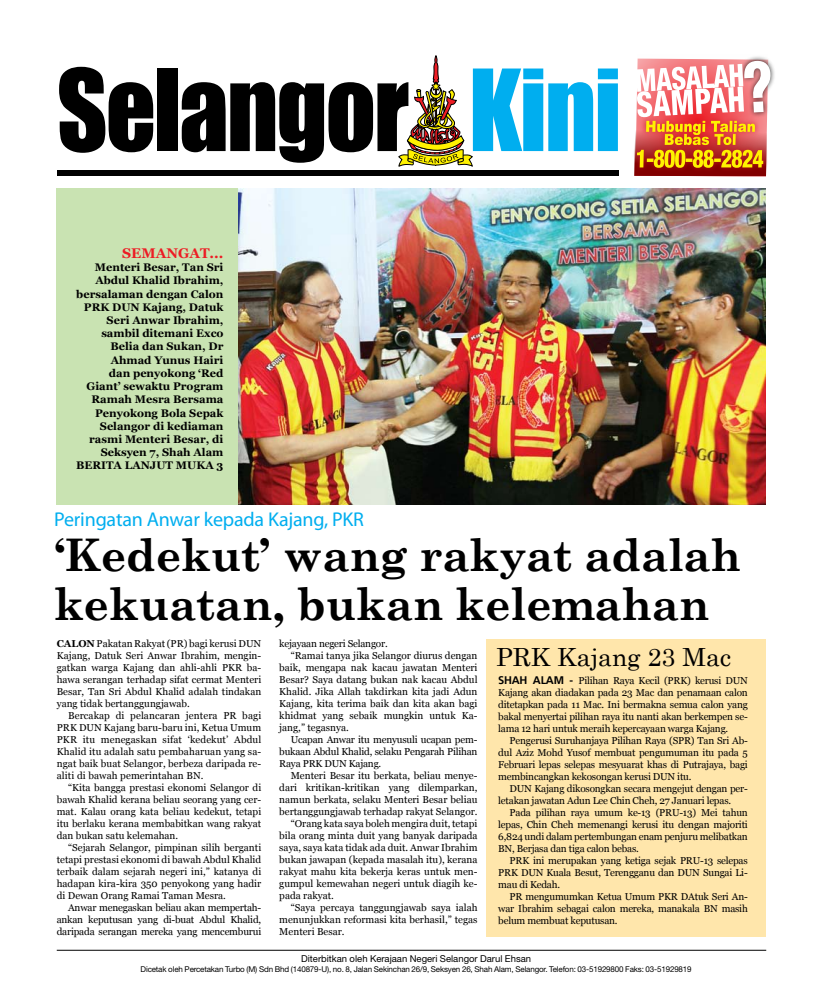
<style>
.page{position:relative;width:823px;height:1007px;background:#fff}
.page>*{position:absolute;margin:0;border:0;box-sizing:border-box;transform-origin:0 0}
.t1{font:104.4px "Impact";letter-spacing:-.02em;color:#000;scale:.94 1}
.t2{font:700 45px/49px "Century Schoolbook";letter-spacing:-.01em;color:#000}
.t3{font:25px "Century Schoolbook";color:#000}
.t4{font:20px "Myriad Pro";letter-spacing:-.01em;color:#00aeef}
.t5{font:700 14px "Georgia";color:#ed1c24}
.t6{font:700 11px/13.2px "Georgia";color:#000;text-align:right}
.t7{font:10px/12px "Georgia";color:#000;text-align:justify}
.t8{font:10px/12px "Georgia";letter-spacing:-.02em;color:#000}
.t9{font:700 10px "Georgia";color:#000}
.t10{font:9.5px "Helvetica Neue";color:#000}
.t11{font:8px "Helvetica Neue";letter-spacing:-.02em;color:#000}
.s1{color:#00aeef}
.s2{font-family:"Frutiger Linotype";font-weight:700;font-size:11px}
</style>
<div class="page">
<div style="left:486px;top:639px;width:279px;height:297px;background:#ffe6ab"></div>
<div style="left:57px;top:188px;width:708px;height:316px;background:#c9e3b2"></div>
<div style="left:58px;top:171px;width:560px;height:5px;background:#000"></div>
<svg style="left:398px;top:55px;width:74px;height:116px"></svg>
<div style="left:738px;top:55px;width:43px;height:68px;background:#000;opacity:.75"></div>
<img style="left:634px;top:55px;width:136px;height:122px">
<hr style="left:57px;top:949px;width:708px;height:1px;background:#000">
<img style="left:238px;top:188px;width:527px;height:316px">
<h1 class="t1" style="left:57px;top:29px;width:602px">Selangor <span class="s1">Kini</span></h1>
<h3 class="t5" style="left:122px;top:245px;width:12px">semangat</h3>
<h3 class="t5" style="left:209px;top:245px;width:15px">...</h3>
<p class="t6" style="left:76px;top:261px;width:149px">Menteri Besar, Tan Sri<br>Abdul Khalid Ibrahim, bersalaman dengan Calon<br>PRK DUN Kajang, Datuk<br>Seri Anwar Ibrahim, sambil ditemani Exco<br>Belia dan Sukan, Dr<br>Ahmad Yunus Hairi<br>dan penyokong ‘Red<br>Giant’ sewaktu Program<br>Ramah Mesra Bersama<br>Penyokong Bola Sepak<br>Selangor di kediaman rasmi Menteri Besar, di<br>Seksyen 7, Shah Alam<br>BERITA LANJUT MUKA 3</p>
<h3 class="t4" style="left:54px;top:507px;width:311px">Peringatan Anwar kepada Kajang, PKR</h3>
<h2 class="t2" style="left:54px;top:528px;width:688px">‘Kedekut’ wang rakyat adalah kekuatan, bukan kelemahan</h2>
<h3 class="t3" style="left:496px;top:635px;width:236px">PRK Kajang 23 Mac</h3>
<p class="t7" style="left:57px;top:637px;width:206px;text-indent:40px">Pakatan Rakyat (PR) bagi kerusi DUN Kajang, Datuk Seri Anwar Ibrahim, mengin&shy;gatkan warga Kajang dan ahli-ahli PKR ba&shy;hawa serangan terhadap sifat cermat Menteri Besar, Tan Sri Abdul Khalid adalah tindakan yang tidak bertanggungjawab.</p>
<p class="t7" style="left:57px;top:709px;width:206px;text-indent:11px">Bercakap di pelancaran jentera PR bagi PRK DUN Kajang baru-baru ini, Ketua Umum PKR itu menegaskan sifat ‘kedekut’ Abdul Khalid itu adalah satu pembaharuan yang sa&shy;ngat baik buat Selangor, berbeza daripada re&shy;aliti di bawah pemerintahan BN.</p>
<p class="t7" style="left:57px;top:781px;width:206px;text-indent:11px">“Kita bangga prestasi ekonomi Selangor di bawah Khalid kerana beliau seorang yang cer&shy;mat. Kalau orang kata beliau kedekut, tetapi itu berlaku kerana membabitkan wang rakyat dan bukan satu kelemahan.</p>
<p class="t7" style="left:57px;top:841px;width:206px;text-indent:11px">“Sejarah Selangor, pimpinan silih berganti tetapi prestasi ekonomi di bawah Abdul Khalid terbaik dalam sejarah negeri ini,” katanya di hadapan kira-kira 350 penyokong yang hadir di Dewan Orang Ramai Taman Mesra.</p>
<p class="t7" style="left:57px;top:901px;width:206px;text-indent:11px">Anwar menegaskan beliau akan mempertah&shy;ankan keputusan yang di-buat Abdul Khalid, daripada serangan mereka yang mencemburui</p>
<p class="t8" style="left:279px;top:637px;width:110px">kejayaan negeri Selangor.</p>
<p class="t7" style="left:290px;top:649px;width:188px">“Ramai tanya jika Selangor diurus dengan</p>
<p class="t7" style="left:279px;top:661px;width:199px">baik, mengapa nak kacau jawatan Menteri</p>
<p class="t7" style="left:279px;top:673px;width:199px">Besar? Saya datang bukan nak kacau Abdul</p>
<p class="t7" style="left:279px;top:685px;width:200px">Khalid. Jika Allah takdirkan kita jadi Adun</p>
<p class="t7" style="left:279px;top:697px;width:199px">Kajang, kita terima baik dan kita akan bagi</p>
<p class="t7" style="left:279px;top:709px;width:199px">khidmat yang sebaik mungkin untuk Ka-</p>
<p class="t7" style="left:279px;top:721px;width:71px">jang,” tegasnya.</p>
<p class="t8" style="left:290px;top:733px;width:188px">Ucapan Anwar itu menyusuli ucapan pem-</p>
<p class="t8" style="left:279px;top:745px;width:200px">bukaan Abdul Khalid, selaku Pengarah Pilihan</p>
<p class="t8" style="left:279px;top:757px;width:103px">Raya PRK DUN Kajang.</p>
<p class="t7" style="left:290px;top:769px;width:188px">Menteri Besar itu berkata, beliau menye-</p>
<p class="t7" style="left:279px;top:781px;width:199px">dari kritikan-kritikan yang dilemparkan,</p>
<p class="t7" style="left:279px;top:793px;width:199px">namun berkata, selaku Menteri Besar beliau</p>
<p class="t7" style="left:279px;top:805px;width:200px">bertanggungjawab terhadap rakyat Selangor.</p>
<p class="t7" style="left:290px;top:817px;width:188px">“Orang kata saya boleh mengira duit, tetapi</p>
<p class="t7" style="left:279px;top:829px;width:199px">bila orang minta duit yang banyak daripada</p>
<p class="t7" style="left:279px;top:841px;width:199px">saya, saya kata tidak ada duit. Anwar Ibrahim</p>
<p class="t7" style="left:279px;top:853px;width:199px">bukan jawapan (kepada masalah itu), kerana</p>
<p class="t7" style="left:279px;top:865px;width:199px">rakyat mahu kita bekerja keras untuk men-</p>
<p class="t7" style="left:279px;top:877px;width:199px">gumpul kemewahan negeri untuk diagih ke-</p>
<p class="t7" style="left:279px;top:889px;width:56px">pada rakyat.</p>
<p class="t7" style="left:290px;top:901px;width:188px">“Saya percaya tanggungjawab saya ialah</p>
<p class="t7" style="left:279px;top:913px;width:199px">menunjukkan reformasi kita berhasil,” tegas</p>
<p class="t7" style="left:279px;top:925px;width:67px">Menteri Besar.</p>
<p class="t9" style="left:57px;top:637px;width:16px">Calon</p>
<p class="t7" style="left:498px;top:674px;width:251px"><span class="s2">SHAH ALAM -</span> Pilihan Raya Kecil (PRK) kerusi DUN Kajang akan diadakan pada 23 Mac dan penamaan calon ditetapkan pada 11 Mac. Ini bermakna semua calon yang bakal menyertai pilihan raya itu nanti akan berkempen se&shy;lama 12 hari untuk meraih kepercayaan warga Kajang.</p>
<p class="t7" style="left:498px;top:734px;width:251px;text-indent:11px">Pengerusi Suruhanjaya Pilihan Raya (SPR) Tan Sri Ab&shy;dul Aziz Mohd Yusof membuat pengumuman itu pada 5<br>Februari lepas selepas mesyuarat khas di Putrajaya, bagi membincangkan kekosongan kerusi DUN itu.</p>
<p class="t8" style="left:498px;top:782px;width:251px;text-indent:11px">DUN Kajang dikosongkan secara mengejut dengan per&shy;letakan jawatan Adun Lee Chin Cheh, 27 Januari lepas.</p>
<p class="t7" style="left:498px;top:806px;width:251px;text-indent:11px">Pada pilihan raya umum ke-13 (PRU-13) Mei tahun lepas, Chin Cheh memenangi kerusi itu dengan majoriti 6,824 undi dalam pertembungan enam penjuru melibatkan BN, Berjasa dan tiga calon bebas.</p>
<p class="t7" style="left:498px;top:854px;width:251px;text-indent:11px">PRK ini merupakan yang ketiga sejak PRU-13 selepas PRK DUN Kuala Besut, Terengganu dan DUN Sungai Li&shy;mau di Kedah.</p>
<p class="t7" style="left:498px;top:890px;width:251px;text-indent:11px">PR mengumumkan Ketua Umum PKR DAtuk Seri An&shy;war Ibrahim sebagai calon mereka, manakala BN masih belum membuat keputusan.</p>
<p class="t10" style="left:301px;top:952px;width:231px">Diterbitkan oleh Kerajaan Negeri Selangor Darul Ehsan</p>
<p class="t11" style="left:140px;top:964px;width:552px">Dicetak oleh Percetakan Turbo (M) Sdn Bhd (140879-U), no. 8, Jalan Sekinchan 26/9, Seksyen 26, Shah Alam, Selangor. Telefon: 03-51929800 Faks: 03-51929819</p>
</div>
